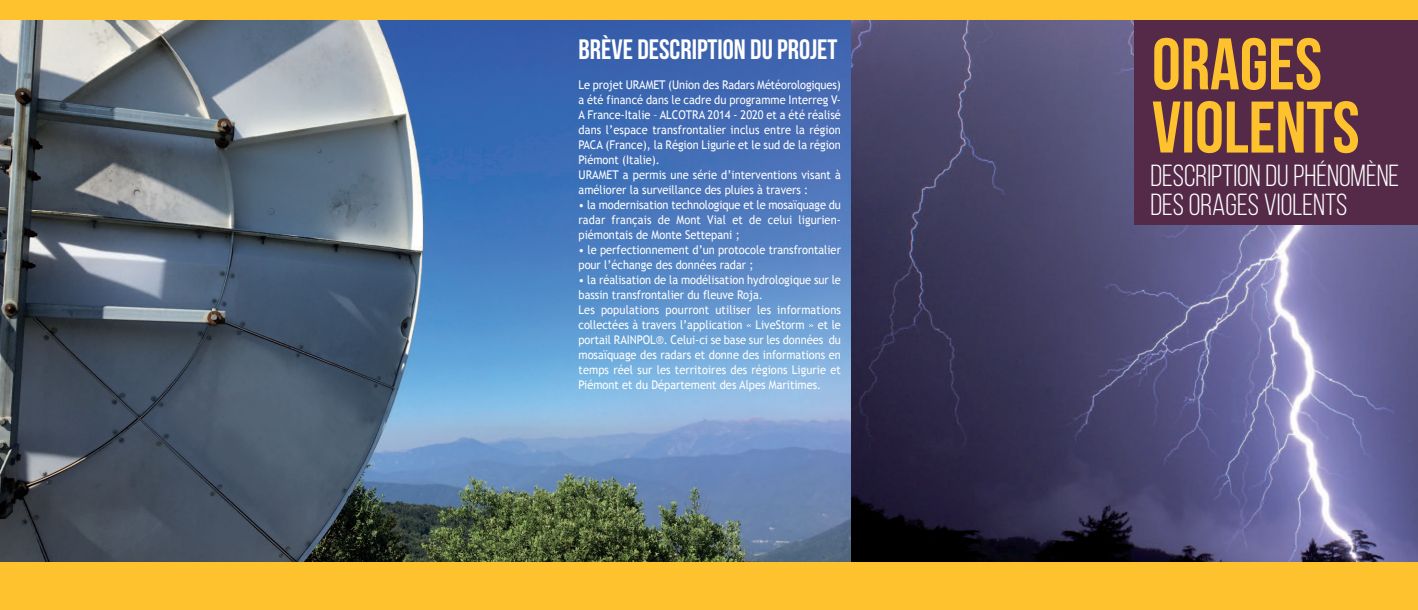
<style>
.page{position:relative;width:1418px;height:610px;background:#fff}
.page>*{position:absolute;margin:0;border:0;box-sizing:border-box;transform-origin:0 0}
.t1{font:72.8px/63.1px "Bebas Neue";color:#fec22e}
.t2{font:30.5px/29.2px "Bebas Neue";color:#fff}
.t3{font:28px "Bebas Neue";color:#fff}
.t4{font:12px/15px "Trebuchet MS";color:#fff;scale:.92 1}
</style>
<div class="page">
<img style="left:850px;top:20px;width:567px;height:541px">
<img style="left:0;top:20px;width:850px;height:542px">
<div style="left:1134px;top:0;width:283px;height:225px;background:#552a49"></div>
<div style="left:0;top:562px;width:1417px;height:47px;background:#fec22e"></div>
<div style="left:0;top:0;width:1417px;height:20px;background:#fec22e"></div>
<h3 class="t3" style="left:578px;top:33px;width:260px">BRÈVEDESCRIPTION DU PROJET</h3>
<p class="t4" style="left:578px;top:77px;width:287px">Le projet URAMET (Union des Radars Météorologiques) a été financé dans le cadre du programme Interreg V-A France-Italie – ALCOTRA 2014 - 2020 et a été réalisé dans l’espace transfrontalier inclus entre la région PACA (France), la Région Ligurie et le sud de la région Piémont (Italie).<br>URAMET a permis une série d’interventions visant à améliorer la surveillance des pluies à travers :</p>
<p class="t4" style="left:578px;top:197px;width:287px;text-align:justify">• la modernisation technologique et le mosaïquage du radar français de Mont Vial et de celui ligurien&shy;piémontais de Monte Settepani ;</p>
<p class="t4" style="left:578px;top:242px;width:287px">• le perfectionnement d’un protocole transfrontalier pour l’échange des données radar ;</p>
<p class="t4" style="left:578px;top:272px;width:287px">• la réalisation de la modélisation hydrologique sur le bassin transfrontalier du fleuve Roja.<br>Les populations pourront utiliser les informations collectées à travers l’application « LiveStorm » et le portail RAINPOL®. Celui-ci se base sur les données du mosaïquage des radars et donne des informations en temps réel sur les territoires des régions Ligurie et Piémont et du Département des Alpes Maritimes.</p>
<h1 class="t1" style="left:1151px;top:33px;width:209px">ORAGES<br>VIOLENTS</h1>
<h2 class="t2" style="left:1150px;top:161px;width:250px">DESCRIPTION DU PHÉNOMÈNE<br>DES ORAGESVIOLENTS</h2>
</div>
